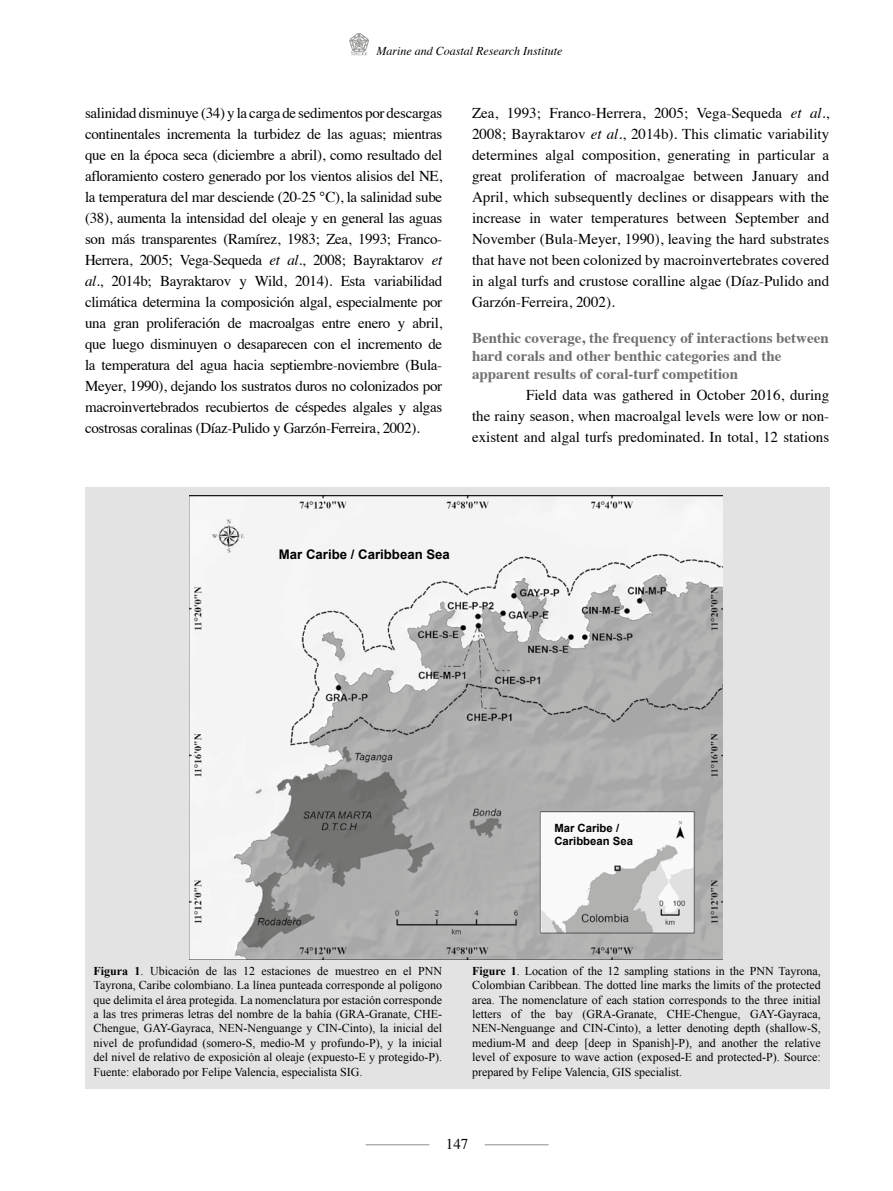
<style>
.page{position:relative;width:893px;height:1191px;background:#fff}
.page>*{position:absolute;margin:0;border:0;box-sizing:border-box;transform-origin:0 0}
.t1{font:15px/21px "Times";color:#000;text-align:justify}
.t2{font:700 15px/18px "Times";color:#706f6f}
.t3{font:700 13.2px "Arial";color:#000}
.t4{font:12px/14.4px "Times New Roman";color:#000;text-align:justify}
.t5{font:italic 12px "Times";color:#000}
.t6{font:700 11.4px/13.6px "Arial";color:#000}
.s1{font-style:italic}
.s2{font-weight:700}
</style>
<div class="page">
<hr style="left:366px;top:1144px;width:63px;height:1px;background:#9d9d9c">
<hr style="left:485px;top:1144px;width:64px;height:1px;background:#9d9d9c">
<svg style="left:350px;top:33px;width:19px;height:22px"></svg>
<div style="left:85px;top:487px;width:744px;height:602px;background:#e3e3e3"></div>
<img style="left:189px;top:495px;width:534px;height:464px">
<p class="t5" style="left:376px;top:41px;width:188px">Marine and Coastal Research Institute</p>
<p class="t1" style="left:85px;top:101px;width:359px">salinidad disminuye (34) y la carga de sedimentos por descargas continentales incrementa la turbidez de las aguas; mientras que en la época seca (diciembre a abril), como resultado del afloramiento costero generado por los vientos alisios del NE, la temperatura del mar desciende (20-25 °C), la salinidad sube (38), aumenta la intensidad del oleaje y en general las aguas son más transparentes (Ramírez, 1983; Zea, 1993; Franco-Herrera, 2005; Vega-Sequeda <span class="s1">et al</span>., 2008; Bayraktarov <span class="s1">et al</span>., 2014b; Bayraktarov y Wild, 2014). Esta variabilidad climática determina la composición algal, especialmente por una gran proliferación de macroalgas entre enero y abril, que luego disminuyen o desaparecen con el incremento de la temperatura del agua hacia septiembre-noviembre (Bula-Meyer, 1990), dejando los sustratos duros no colonizados por macroinvertebrados recubiertos de céspedes algales y algas costrosas coralinas (Díaz-Pulido y Garzón-Ferreira, 2002).</p>
<p class="t1" style="left:472px;top:101px;width:359px">Zea, 1993; Franco-Herrera, 2005; Vega-Sequeda <span class="s1">et al</span>., 2008; Bayraktarov <span class="s1">et al</span>., 2014b). This climatic variability determines algal composition, generating in particular a great proliferation of macroalgae between January and April, which subsequently declines or disappears with the increase in water temperatures between September and November (Bula-Meyer, 1990), leaving the hard substrates that have not been colonized by macroinvertebrates covered in algal turfs and crustose coralline algae (Díaz-Pulido and Garzón-Ferreira, 2002).</p>
<p class="t2" style="left:472px;top:327px;width:358px">Benthic coverage, the frequency of interactions between hard corals and other benthic categories and the apparent results of coral-turf competition</p>
<p class="t1" style="left:472px;top:383px;width:359px;text-indent:54px">Field data was gathered in October 2016, during the rainy season, when macroalgal levels were low or non&shy;existent and algal turfs predominated. In total, 12 stations</p>
<p class="t3" style="left:279px;top:546px;width:173px">Mar Caribe / Caribbean Sea</p>
<p class="t6" style="left:554px;top:821px;width:80px">Mar Caribe /<br>Caribbean Sea</p>
<p class="t4" style="left:94px;top:963px;width:350px"><span class="s2">Figura 1</span>. Ubicación de las 12 estaciones de muestreo en el PNN Tayrona, Caribe colombiano. La línea punteada corresponde al polígono que delimita el área protegida. La nomenclatura por estación corresponde a las tres primeras letras del nombre de la bahía (GRA-Granate, CHE-Chengue, GAY-Gayraca, NEN-Nenguange y CIN-Cinto), la inicial del nivel de profundidad (somero-S, medio-M y profundo-P), y la inicial del nivel de relativo de exposición al oleaje (expuesto-E y protegido-P).<br>Fuente: elaborado por Felipe Valencia, especialista SIG.</p>
<p class="t4" style="left:472px;top:963px;width:350px"><span class="s2">Figure 1</span>. Location of the 12 sampling stations in the PNN Tayrona, Colombian Caribbean. The dotted line marks the limits of the protected area. The nomenclature of each station corresponds to the three initial letters of the bay (GRA-Granate, CHE-Chengue, GAY-Gayraca, NEN-Nenguange and CIN-Cinto), a letter denoting depth (shallow-S, medium-M and deep [deep in Spanish]-P), and another the relative level of exposure to wave action (exposed-E and protected-P). Source: prepared by Felipe Valencia, GIS specialist.</p>
<p class="t1" style="left:446px;top:1131px;width:24px">147</p>
</div>
